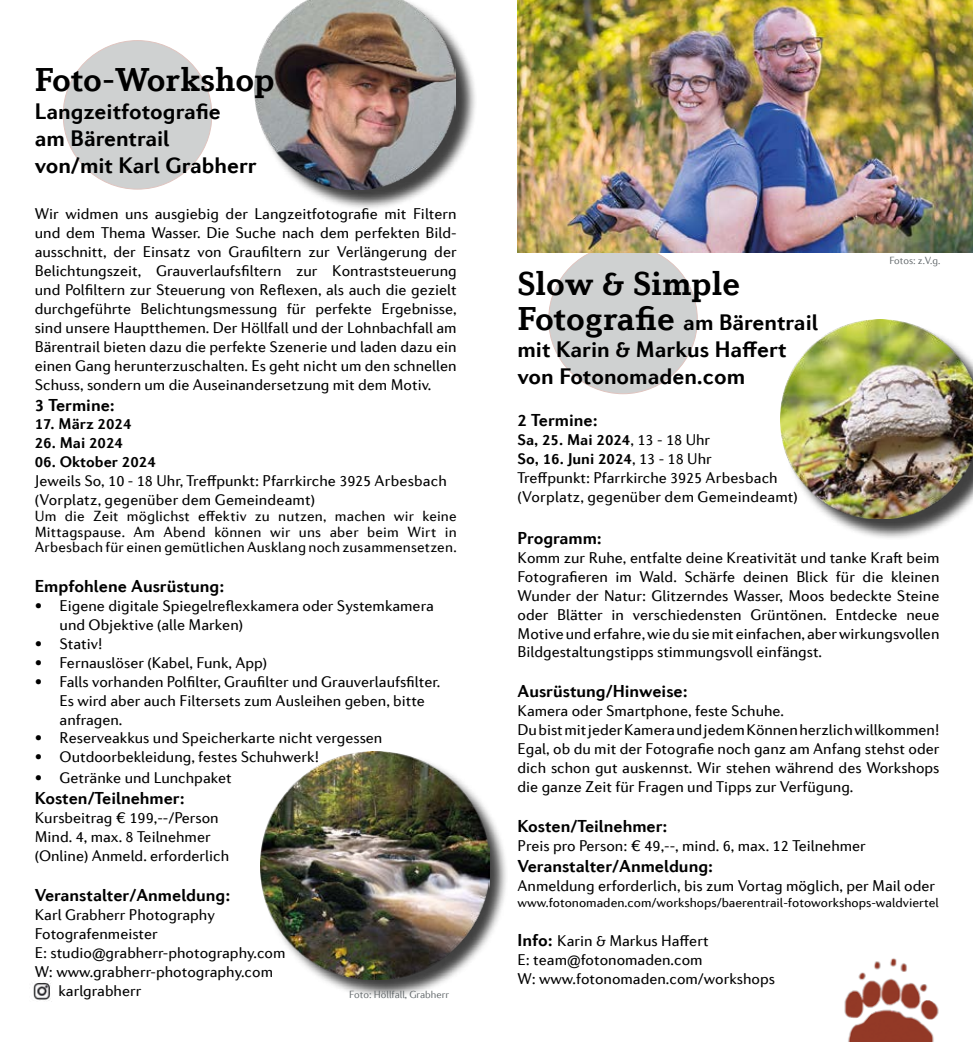
<style>
.page{position:relative;width:973px;height:1042px;background:#fff}
.page>*{position:absolute;margin:0;border:0;box-sizing:border-box;transform-origin:0 0}
.t1{font:700 35px "Diverda Serif Com";color:#000}
.t2{font:700 22.75px/27.3px "Diverda Sans Com";color:#000}
.t3{font:700 17.5px "Diverda Sans Com";color:#000}
.t4{font:15.75px/18.9px "Diverda Sans Com";color:#000}
.t5{font:700 15.75px "Diverda Sans Com";color:#000}
.t6{font:14.88px/15.8px "Diverda Sans Com";letter-spacing:.01em;color:#000;text-align:justify}
.t7{font:13.3px "Diverda Sans Com";color:#000}
.t8{font:300 10.5px "Diverda Sans Com";color:#5d6366}
.s1{font-family:"Diverda Serif Com";font-size:35px}
.s2{font-weight:700}
.s3{font-weight:700;font-size:17.5px}
</style>
<div class="page">
<div style="left:261px;top:752px;width:247px;height:247px;background:#000;opacity:.75"></div>
<img style="left:261px;top:752px;width:228px;height:228px">
<div style="left:63px;top:41px;width:149px;height:148px;background:#cfd1d1;border-radius:50%"></div>
<div style="left:257px;top:0;width:221px;height:211px;background:#000;opacity:.75"></div>
<img style="left:254px;top:0;width:202px;height:189px">
<div style="left:548px;top:245px;width:149px;height:149px;background:#cfd1d1;border-radius:50%"></div>
<img style="left:844px;top:958px;width:95px;height:84px">
<img style="left:517px;top:0;width:455px;height:252px">
<div style="left:782px;top:322px;width:190px;height:218px;background:#000;opacity:.75"></div>
<img style="left:780px;top:319px;width:192px;height:200px">
<img style="left:33px;top:981px;width:19px;height:21px">
<h1 class="t1" style="left:35px;top:60px;width:241px">Foto-Workshop</h1>
<h2 class="t2" style="left:35px;top:97px;width:223px">Langzeitfotografie<br>am Bärentrail<br>von/mit Karl Grabherr</h2>
<p class="t4" style="left:35px;top:204px;width:423px;text-align:justify">Wir widmen uns ausgiebig der Langzeitfotografie mit Filtern und dem Thema Wasser. Die Suche nach dem perfekten Bild&shy;ausschnitt, der Einsatz von Graufiltern zur Verlängerung der Belichtungszeit, Grauverlaufsfiltern zur Kontraststeuerung und Polfiltern zur Steuerung von Reflexen, als auch die gezielt durchgeführte Belichtungsmessung für perfekte Ergebnisse, sind unsere Hauptthemen. Der Höllfall und der Lohnbachfall am Bärentrail bieten dazu die perfekte Szenerie und laden dazu ein einen Gang herunterzuschalten. Es geht nicht um den schnellen Schuss, sondern um die Auseinandersetzung mit dem Motiv.</p>
<p class="t3" style="left:35px;top:394px;width:82px">3 Termine:</p>
<p class="t5" style="left:35px;top:415px;width:98px">17. März 2024</p>
<p class="t5" style="left:35px;top:434px;width:90px">26. Mai 2024</p>
<p class="t5" style="left:35px;top:452px;width:123px">06. Oktober 2024</p>
<p class="t4" style="left:35px;top:471px;width:413px">Jeweils So, 10 - 18 Uhr, Treffpunkt: Pfarrkirche 3925 Arbesbach (Vorplatz, gegenüber dem Gemeindeamt)</p>
<p class="t6" style="left:35px;top:508px;width:423px">Um die Zeit möglichst effektiv zu nutzen, machen wir keine Mittagspause. Am Abend können wir uns aber beim Wirt in Arbesbach für einen gemütlichen Ausklang noch zusammensetzen.</p>
<p class="t3" style="left:35px;top:576px;width:191px">Empfohlene Ausrüstung:</p>
<p class="t4" style="left:60px;top:596px;width:375px;text-indent:-25px">• Eigene digitale Spiegelreflexkamera oder Systemkamera und Objektive (alle Marken)</p>
<p class="t4" style="left:35px;top:634px;width:69px">• Stativ!</p>
<p class="t4" style="left:35px;top:653px;width:234px">• Fernauslöser (Kabel, Funk, App)</p>
<p class="t4" style="left:60px;top:672px;width:382px;text-indent:-25px">• Falls vorhanden Polfilter, Graufilter und Grauverlaufsfilter.<br>Es wird aber auch Filtersets zum Ausleihen geben, bitte anfragen.</p>
<p class="t4" style="left:35px;top:728px;width:349px">• Reserveakkus und Speicherkarte nicht vergessen</p>
<p class="t4" style="left:35px;top:747px;width:286px">• Outdoorbekleidung, festes Schuhwerk!</p>
<p class="t4" style="left:35px;top:768px;width:198px">• Getränke und Lunchpaket</p>
<p class="t3" style="left:35px;top:788px;width:152px">Kosten/Teilnehmer:</p>
<p class="t4" style="left:35px;top:808px;width:196px">Kursbeitrag € 199,--/Person<br>Mind. 4, max. 8 Teilnehmer (Online) Anmeld. erforderlich</p>
<p class="t3" style="left:35px;top:884px;width:197px">Veranstalter/Anmeldung:</p>
<p class="t4" style="left:35px;top:905px;width:181px">Karl Grabherr Photography</p>
<p class="t4" style="left:35px;top:924px;width:125px">Fotografenmeister</p>
<p class="t4" style="left:35px;top:943px;width:252px">E: studio@grabherr-photography.com</p>
<p class="t4" style="left:35px;top:961px;width:240px">W: www.grabherr-photography.com</p>
<p class="t4" style="left:58px;top:980px;width:84px">karlgrabherr</p>
<p class="t8" style="left:349px;top:988px;width:101px">Foto: Höllfall, Grabherr</p>
<p class="t8" style="left:889px;top:255px;width:52px">Fotos: z.V.g.</p>
<h1 class="t1" style="left:517px;top:263px;width:224px">Slow &amp; Simple</h1>
<h2 class="t2" style="left:517px;top:308px;width:302px"><span class="s1">Fotografie</span> am Bärentrail mit Karin &amp; Markus Haffert von Fotonomaden.com</h2>
<p class="t3" style="left:517px;top:410px;width:82px">2 Termine:</p>
<p class="t4" style="left:517px;top:430px;width:281px"><span class="s2">Sa, 25. Mai 2024</span>, 13 - 18 Uhr<br><span class="s2">So, 16. Juni 2024</span>, 13 - 18 Uhr<br>Treffpunkt: Pfarrkirche 3925 Arbesbach (Vorplatz, gegenüber dem Gemeindeamt)</p>
<p class="t3" style="left:517px;top:528px;width:86px">Programm:</p>
<p class="t4" style="left:517px;top:548px;width:423px;text-align:justify">Komm zur Ruhe, entfalte deine Kreativität und tanke Kraft beim Fotografieren im Wald. Schärfe deinen Blick für die kleinen Wunder der Natur: Glitzerndes Wasser, Moos bedeckte Steine oder Blätter in verschiedensten Grüntönen. Entdecke neue Motive und erfahre, wie du sie mit einfachen, aber wirkungsvollen Bildgestaltungstipps stimmungsvoll einfängst.</p>
<p class="t3" style="left:517px;top:681px;width:172px">Ausrüstung/Hinweise:</p>
<p class="t4" style="left:517px;top:701px;width:423px">Kamera oder Smartphone, feste Schuhe.<br>Du bist mit jeder Kamera und jedem Können herzlich willkommen!<br>Egal, ob du mit der Fotografie noch ganz am Anfang stehst oder dich schon gut auskennst. Wir stehen während des Workshops die ganze Zeit für Fragen und Tipps zur Verfügung.</p>
<p class="t3" style="left:517px;top:815px;width:152px">Kosten/Teilnehmer:</p>
<p class="t4" style="left:517px;top:836px;width:350px">Preis pro Person: € 49,--, mind. 6, max. 12 Teilnehmer</p>
<p class="t3" style="left:517px;top:855px;width:197px">Veranstalter/Anmeldung:</p>
<p class="t4" style="left:517px;top:875px;width:419px">Anmeldung erforderlich, bis zum Vortag möglich, per Mail oder</p>
<p class="t7" style="left:517px;top:894px;width:423px">www.fotonomaden.com/workshops/baerentrail-fotoworkshops-waldviertel</p>
<p class="t4" style="left:517px;top:931px;width:259px"><span class="s3">Info:</span> Karin &amp; Markus Haffert<br>E: team@fotonomaden.com<br>W: www.fotonomaden.com/workshops</p>
</div>
